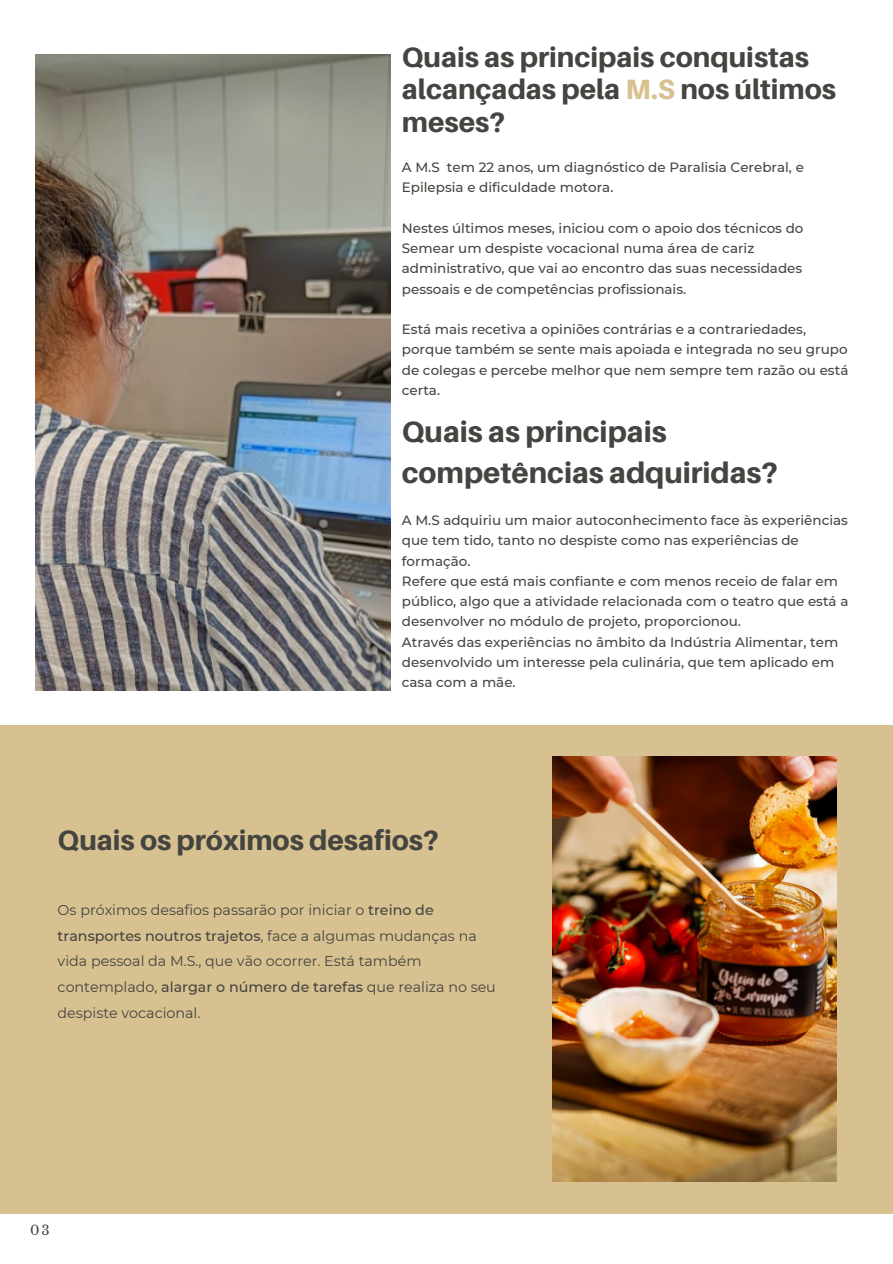
<style>
.page{position:relative;width:893px;height:1264px;background:#fff}
.page>*{position:absolute;margin:0;border:0;box-sizing:border-box;transform-origin:0 0}
.t1{font:800 29.25px/40.5px "Aileron";color:#444440}
.t2{font:800 27.9px/32.5px "Aileron";color:#444440}
.t3{font:14.25px/25.8px "Montserrat";color:#444440}
.t4{font:500 13.5px/20.2px "Montserrat";color:#444440}
.t5{font:13.2px "Libre Baskerville";color:#444440}
.s1{color:#d7c190}
.s2{font-weight:500}
</style>
<div class="page">
<div style="left:0;top:725px;width:892px;height:488px;background:#d7c190"></div>
<img style="left:36px;top:54px;width:354px;height:636px">
<img style="left:552px;top:756px;width:284px;height:425px">
<p class="t2" style="left:402px;top:40px;width:435px">Quais as principais conquistas alcançadas pela <span class="s1">M.S</span> nos últimos meses?</p>
<p class="t4" style="left:402px;top:157px;width:403px">A M.S tem 22 anos, um diagnóstico de Paralisia Cerebral, e<br>Epilepsia e dificuldade motora.</p>
<p class="t4" style="left:402px;top:218px;width:403px">Nestes últimos meses, iniciou com o apoio dos técnicos do Semear um despiste vocacional numa área de cariz administrativo, que vai ao encontro das suas necessidades pessoais e de competências profissionais.</p>
<p class="t4" style="left:402px;top:319px;width:448px">Está mais recetiva a opiniões contrárias e a contrariedades, porque também se sente mais apoiada e integrada no seu grupo de colegas e percebe melhor que nem sempre tem razão ou está certa.</p>
<p class="t1" style="left:402px;top:411px;width:378px">Quais as principais competências adquiridas?</p>
<p class="t4" style="left:402px;top:510px;width:447px">A M.S adquiriu um maior autoconhecimento face às experiências que tem tido, tanto no despiste como nas experiências de formação.</p>
<p class="t4" style="left:402px;top:571px;width:448px">Refere que está mais confiante e com menos receio de falar em público, algo que a atividade relacionada com o teatro que está a desenvolver no módulo de projeto, proporcionou.</p>
<p class="t4" style="left:402px;top:631px;width:438px">Através das experiências no âmbito da Indústria Alimentar, tem desenvolvido um interesse pela culinária, que tem aplicado em casa com a mãe.</p>
<p class="t2" style="left:58px;top:823px;width:383px">Quais os próximos desafios?</p>
<p class="t3" style="left:58px;top:896px;width:440px">Os próximos desafios passarão por iniciar o <span class="s2">treino de transportes noutros trajetos</span>, face a algumas mudanças na vida pessoal da M.S., que vão ocorrer. Está também contemplado, <span class="s2">alargar o número de tarefas</span> que realiza no seu despiste vocacional.</p>
<p class="t5" style="left:30px;top:1222px;width:21px">03</p>
</div>
